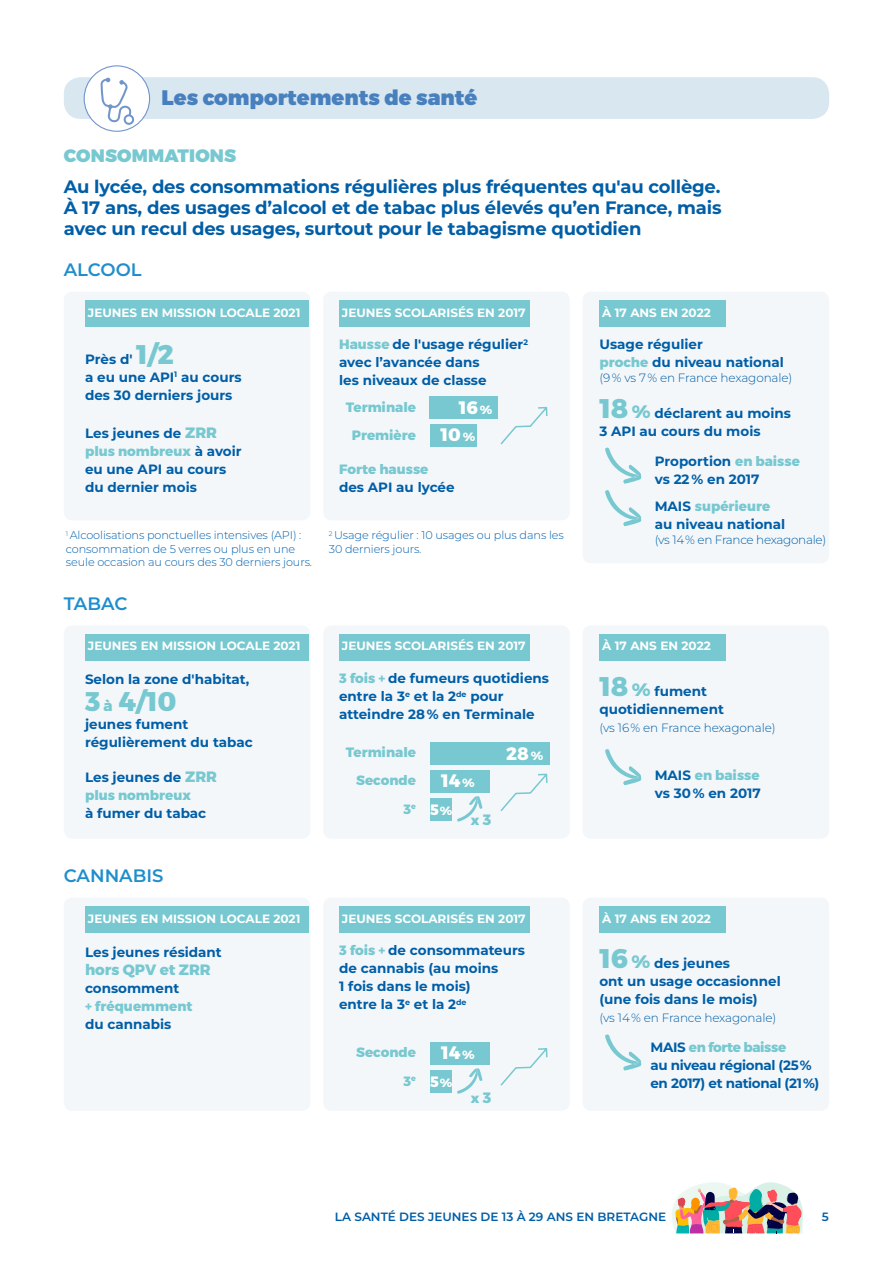
<style>
.page{position:relative;width:893px;height:1263px;background:#fff}
.page>*{position:absolute;margin:0;border:0;box-sizing:border-box;transform-origin:0 0}
.t1{font:800 27px "Montserrat";color:#77c8d0}
.t2{font:900 21px "Montserrat";color:#5586c3}
.t3{font:700 18px/21px "Montserrat";letter-spacing:-.01em;color:#005ea7}
.t4{font:600 18px "Montserrat";color:#1f8ecd}
.t5{font:800 18px "Montserrat";color:#fff}
.t6{font:900 18px "Montserrat";letter-spacing:.01em;color:#77c8d0}
.t7{font:800 15px "Montserrat";color:#77c8d0}
.t8{font:800 15px "Montserrat";color:#fff}
.t9{font:700 13.5px/18px "Montserrat";color:#005ea7}
.t10{font:800 13.5px "Montserrat";color:#77c8d0}
.t11{font:700 13.5px/18px "Montserrat";letter-spacing:-.025em;color:#005ea7}
.t12{font:800 13.5px "Montserrat";letter-spacing:-.025em;color:#77c8d0}
.t13{font:700 12px "Montserrat";color:#fff}
.t14{font:300 12px "Montserrat";letter-spacing:-.015em;color:#005ea7}
.t15{font:600 12px "Montserrat";color:#005ea7}
.t16{font:300 11.25px/13.5px "Montserrat";letter-spacing:-.01em;color:#0060ae}
.s1{font-weight:800;font-size:27px;color:#77c8d0}
.s2{font-weight:800;font-size:15px;color:#77c8d0}
.s3{font-weight:700;color:#005ea7}
.s4{font-weight:800;color:#77c8d0}
.s5{font-size:12px}
.s6{font-weight:800;font-size:18px;color:#77c8d0}
.s7{font-size:15px}
</style>
<div class="page">
<div style="left:64px;top:291px;width:246px;height:229px;background:#f3f7fa;border-radius:9px"></div>
<div style="left:85px;top:300px;width:224px;height:27px;background:#77c8d0"></div>
<div style="left:323px;top:291px;width:247px;height:229px;background:#f3f7fa;border-radius:9px"></div>
<div style="left:583px;top:291px;width:246px;height:272px;background:#f3f7fa;border-radius:9px"></div>
<div style="left:599px;top:300px;width:127px;height:27px;background:#77c8d0"></div>
<svg style="left:500px;top:406px;width:48px;height:39px"></svg>
<svg style="left:605px;top:448px;width:36px;height:36px"></svg>
<svg style="left:605px;top:490px;width:36px;height:36px"></svg>
<div style="left:64px;top:625px;width:246px;height:214px;background:#f3f7fa;border-radius:9px"></div>
<div style="left:85px;top:634px;width:224px;height:27px;background:#77c8d0"></div>
<div style="left:323px;top:625px;width:247px;height:214px;background:#f3f7fa;border-radius:9px"></div>
<div style="left:583px;top:625px;width:246px;height:214px;background:#f3f7fa;border-radius:9px"></div>
<div style="left:599px;top:634px;width:127px;height:27px;background:#77c8d0"></div>
<svg style="left:500px;top:773px;width:48px;height:38px"></svg>
<svg style="left:457px;top:796px;width:25px;height:25px"></svg>
<svg style="left:605px;top:749px;width:36px;height:36px"></svg>
<div style="left:64px;top:897px;width:246px;height:214px;background:#f3f7fa;border-radius:9px"></div>
<div style="left:85px;top:906px;width:224px;height:27px;background:#77c8d0"></div>
<div style="left:323px;top:897px;width:247px;height:214px;background:#f3f7fa;border-radius:9px"></div>
<div style="left:339px;top:300px;width:191px;height:27px;background:#77c8d0"></div>
<div style="left:339px;top:634px;width:191px;height:27px;background:#77c8d0"></div>
<div style="left:339px;top:906px;width:191px;height:27px;background:#77c8d0"></div>
<div style="left:583px;top:897px;width:246px;height:214px;background:#f3f7fa;border-radius:9px"></div>
<div style="left:599px;top:906px;width:127px;height:27px;background:#77c8d0"></div>
<svg style="left:500px;top:1048px;width:48px;height:38px"></svg>
<svg style="left:457px;top:1068px;width:25px;height:26px"></svg>
<svg style="left:605px;top:1034px;width:36px;height:36px"></svg>
<div style="left:430px;top:1042px;width:59px;height:22px;background:#77c8d0"></div>
<div style="left:430px;top:1071px;width:21px;height:22px;background:#77c8d0"></div>
<img style="left:672px;top:1182px;width:131px;height:51px">
<div style="left:64px;top:77px;width:765px;height:42px;background:#d9e7f1;border-radius:17px"></div>
<div style="left:84px;top:66px;width:66px;height:65px;background:#fff;border-radius:50%"></div>
<div style="left:84px;top:65px;width:66px;height:67px;border:1px solid #7296cc;border-radius:50%"></div>
<svg style="left:101px;top:78px;width:33px;height:47px"></svg>
<div style="left:430px;top:770px;width:59px;height:22px;background:#77c8d0"></div>
<div style="left:430px;top:799px;width:21px;height:22px;background:#77c8d0"></div>
<div style="left:430px;top:742px;width:119px;height:22px;background:#77c8d0"></div>
<div style="left:430px;top:424px;width:47px;height:23px;background:#77c8d0"></div>
<div style="left:430px;top:396px;width:68px;height:23px;background:#77c8d0"></div>
<p class="t2" style="left:162px;top:85px;width:317px">Les comportements de santé</p>
<p class="t6" style="left:64px;top:144px;width:174px">CONSOMMATIONS</p>
<p class="t3" style="left:64px;top:175px;width:658px">Au lycée, des consommations régulières plus fréquentes qu'au collège.</p>
<p class="t3" style="left:64px;top:196px;width:659px">À 17 ans, des usages d’alcool et de tabac plus élevés qu’en France, mais avec un recul des usages, surtout pour le tabagisme quotidien</p>
<p class="t4" style="left:64px;top:257px;width:79px">ALCOOL</p>
<p class="t13" style="left:88px;top:304px;width:214px">JEUNES EN MISSION LOCALE 2021</p>
<p class="t9" style="left:85px;top:349px;width:90px">Près d' <span class="s1">1/2</span></p>
<p class="t9" style="left:85px;top:367px;width:158px">a eu une API<sup>1</sup> au cours des 30 derniers jours</p>
<p class="t9" style="left:85px;top:424px;width:134px">Les jeunes de <span class="s2">ZRR</span></p>
<p class="t10" style="left:85px;top:443px;width:158px">plus nombreux <span class="s3">à avoir</span></p>
<p class="t9" style="left:85px;top:460px;width:143px">eu une API au cours</p>
<p class="t9" style="left:85px;top:478px;width:113px">du dernier mois</p>
<p class="t16" style="left:66px;top:528px;width:248px"><sup>1</sup> Alcoolisations ponctuelles intensives (API) : consommation de 5 verres ou plus en une seule occasion au cours des 30 derniers jours.</p>
<p class="t4" style="left:64px;top:590px;width:65px">TABAC</p>
<p class="t13" style="left:342px;top:304px;width:185px">JEUNES SCOLARISÉS EN 2017</p>
<p class="t9" style="left:339px;top:335px;width:190px"><span class="s4">Hausse</span> de l'usage régulier<sup>2</sup></p>
<p class="t9" style="left:339px;top:353px;width:149px">avec l’avancée dans les niveaux de classe</p>
<p class="t10" style="left:346px;top:398px;width:72px">Terminale</p>
<p class="t5" style="left:459px;top:397px;width:35px">16<span class="s5">%</span></p>
<p class="t10" style="left:352px;top:426px;width:66px">Première</p>
<p class="t5" style="left:441px;top:424px;width:36px">10<span class="s5">%</span></p>
<p class="t10" style="left:339px;top:460px;width:91px">Forte hausse</p>
<p class="t9" style="left:339px;top:477px;width:117px">des API au lycée</p>
<p class="t16" style="left:329px;top:528px;width:237px"><sup>2</sup> Usage régulier : 10 usages ou plus dans les<br>30 derniers jours.</p>
<p class="t13" style="left:602px;top:304px;width:110px">À 17 ANS EN 2022</p>
<p class="t9" style="left:599px;top:335px;width:105px">Usage régulier</p>
<p class="t9" style="left:599px;top:353px;width:186px"><span class="s4">proche</span> du niveau national</p>
<p class="t14" style="left:599px;top:370px;width:194px">(9 % vs 7 % en France hexagonale)</p>
<p class="t9" style="left:599px;top:404px;width:193px"><span class="s1">18</span> <span class="s6">%</span> déclarent au moins</p>
<p class="t9" style="left:599px;top:422px;width:163px">3 API au cours du mois</p>
<p class="t9" style="left:655px;top:452px;width:147px">Proportion <span class="s4">en baisse </span>vs 22 % en 2017</p>
<p class="t9" style="left:655px;top:497px;width:132px">MAIS <span class="s4">supérieure </span>au niveau national</p>
<p class="t14" style="left:655px;top:532px;width:173px">(vs 14 % en France hexagonale)</p>
<p class="t13" style="left:88px;top:637px;width:214px">JEUNES EN MISSION LOCALE 2021</p>
<p class="t13" style="left:602px;top:637px;width:110px">À 17 ANS EN 2022</p>
<p class="t9" style="left:599px;top:682px;width:109px"><span class="s1">18</span> <span class="s6">%</span> fument</p>
<p class="t9" style="left:599px;top:700px;width:126px">quotidiennement</p>
<p class="t14" style="left:599px;top:720px;width:178px">(vs 16 % en France hexagonale)</p>
<p class="t10" style="left:655px;top:767px;width:106px"><span class="s3">MAIS</span> en baisse</p>
<p class="t9" style="left:655px;top:784px;width:108px">vs 30 % en 2017</p>
<p class="t10" style="left:471px;top:811px;width:22px">x <span class="s7">3</span></p>
<p class="t13" style="left:342px;top:637px;width:185px">JEUNES SCOLARISÉS EN 2017</p>
<p class="t9" style="left:339px;top:669px;width:211px"><span class="s4">3 fois +</span> de fumeurs quotidiens entre la 3<sup>e</sup> et la 2<sup>de</sup> pour atteindre 28 % en Terminale</p>
<p class="t9" style="left:85px;top:670px;width:166px">Selon la zone d'habitat,</p>
<p class="t1" style="left:85px;top:685px;width:93px">3 <span class="s7">à</span> 4/10</p>
<p class="t9" style="left:85px;top:715px;width:169px">jeunes fument régulièrement du tabac</p>
<p class="t10" style="left:346px;top:744px;width:72px">Terminale</p>
<p class="t5" style="left:506px;top:742px;width:39px">28<span class="s5">%</span></p>
<p class="t9" style="left:85px;top:767px;width:134px">Les jeunes de <span class="s2">ZRR</span></p>
<p class="t10" style="left:85px;top:787px;width:107px">plus nombreux</p>
<p class="t9" style="left:85px;top:803px;width:123px">à fumer du tabac</p>
<p class="t10" style="left:356px;top:772px;width:61px">Seconde</p>
<p class="t5" style="left:441px;top:769px;width:35px">14<span class="s5">%</span></p>
<p class="t10" style="left:404px;top:800px;width:14px">3<sup>e</sup></p>
<p class="t8" style="left:430px;top:800px;width:24px">5<span class="s5">%</span></p>
<p class="t4" style="left:64px;top:862px;width:101px">CANNABIS</p>
<p class="t13" style="left:88px;top:910px;width:214px">JEUNES EN MISSION LOCALE 2021</p>
<p class="t9" style="left:85px;top:942px;width:138px">Les jeunes résidant</p>
<p class="t7" style="left:85px;top:960px;width:127px">hors QPV et ZRR</p>
<p class="t9" style="left:85px;top:978px;width:96px">consomment</p>
<p class="t10" style="left:85px;top:997px;width:109px">+ fréquemment</p>
<p class="t9" style="left:85px;top:1014px;width:88px">du cannabis</p>
<p class="t13" style="left:342px;top:910px;width:185px">JEUNES SCOLARISÉS EN 2017</p>
<p class="t13" style="left:602px;top:910px;width:110px">À 17 ANS EN 2022</p>
<p class="t9" style="left:339px;top:941px;width:187px"><span class="s4">3 fois +</span> de consommateurs de cannabis (au moins<br>1 fois dans le mois)</p>
<p class="t9" style="left:339px;top:995px;width:129px">entre la 3<sup>e</sup> et la 2<sup>de</sup></p>
<p class="t10" style="left:356px;top:1044px;width:61px">Seconde</p>
<p class="t5" style="left:441px;top:1041px;width:35px">14<span class="s5">%</span></p>
<p class="t10" style="left:404px;top:1072px;width:14px">3<sup>e</sup></p>
<p class="t8" style="left:430px;top:1073px;width:24px">5<span class="s5">%</span></p>
<p class="t10" style="left:471px;top:1090px;width:22px">x <span class="s7">3</span></p>
<p class="t9" style="left:599px;top:954px;width:183px"><span class="s1">16</span> <span class="s6">%</span> des jeunes<br>ont un usage occasionnel (une fois dans le mois)</p>
<p class="t14" style="left:599px;top:1010px;width:178px">(vs 14 % en France hexagonale)</p>
<p class="t12" style="left:650px;top:1039px;width:137px"><span class="s3">MAIS</span> en forte baisse</p>
<p class="t11" style="left:650px;top:1056px;width:170px">au niveau régional (25 % en 2017) et national (21 %)</p>
<p class="t15" style="left:335px;top:1208px;width:333px">LA SANTÉ DES JEUNES DE 13 À 29 ANS EN BRETAGNE</p>
<p class="t15" style="left:822px;top:1208px;width:9px">5</p>
</div>
